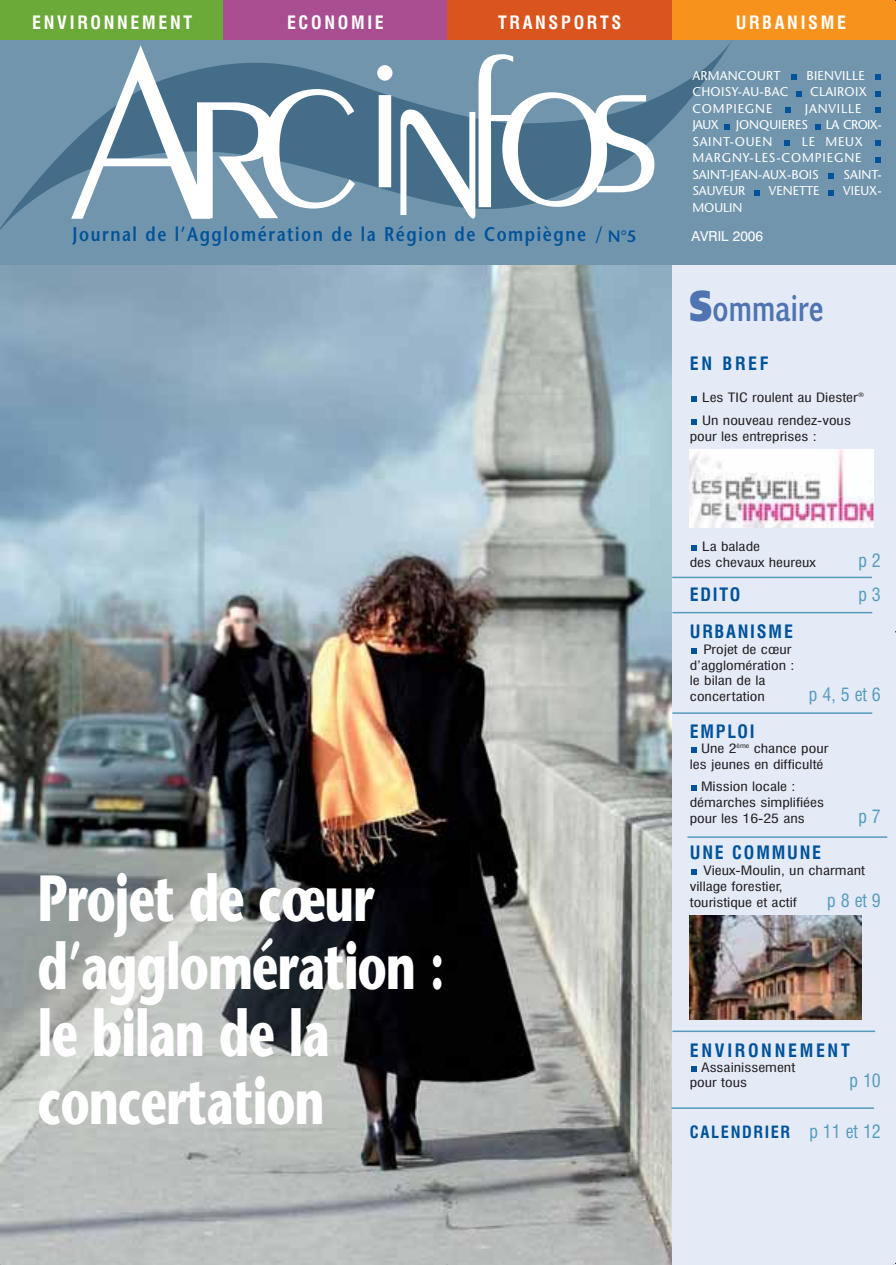
<style>
.page{position:relative;width:896px;height:1265px;background:#fff}
.page>*{position:absolute;margin:0;border:0;box-sizing:border-box;transform-origin:0 0}
.t1{font:700 65.1px/67.7px "Stone Sans";letter-spacing:-.02em;color:#fff;scale:.7 1}
.t2{font:700 34.35px "Euphemia UCAS";letter-spacing:-.02em;color:#4f74b1;scale:.77 1}
.t3{font:600 19.8px "Stone Sans";letter-spacing:.095em;color:#00539b;scale:.83 1}
.t4{font:700 condensed 18px "Swiss 721 BT";letter-spacing:.15em;color:#fff}
.t5{font:700 condensed 18px "Swiss 721 BT";letter-spacing:.1em;color:#00539b}
.t6{font:condensed 18px "Swiss 721 BT";color:#569bbd}
.t7{font:700 condensed 18px "Swiss 721 BT";letter-spacing:.15em;color:#00539b}
.t8{font:700 condensed 16.5px "Swiss 721 BT";letter-spacing:.1em;color:#00539b}
.t9{font:13.8px "Swiss 721 BT";color:#fff}
.t10{font:12.75px/16.5px "Stone Sans";letter-spacing:.015em;color:#fff;text-align:justify}
.t11{font:12.75px "Stone Sans";letter-spacing:.07em;color:#fff}
.t12{font:12.75px "Stone Sans";letter-spacing:.055em;color:#fff}
.t13{font:condensed 12.6px/15.8px "Swiss 721 BT";color:#231f20;scale:1.25 1}
.s1{font-size:16.5px}
.s2{font-family:"Frutiger";font-weight:900;font-size:43.2px}
.s3{font-weight:400;font-size:18px;color:#569bbd}
</style>
<div class="page">
<img style="left:0;top:0;width:896px;height:1265px">
<h3 class="t4" style="left:32px;top:14px;width:161px">ENVIRONNEMENT</h3>
<h3 class="t4" style="left:287px;top:14px;width:98px">ECONOMIE</h3>
<h3 class="t4" style="left:498px;top:14px;width:125px">TRANSPORTS</h3>
<h3 class="t4" style="left:736px;top:14px;width:112px">URBANISME</h3>
<p class="t10" style="left:692px;top:68px;width:90px">ARMANCOURT</p>
<p class="t10" style="left:806px;top:68px;width:60px">BIENVILLE</p>
<p class="t10" style="left:692px;top:85px;width:98px">CHOISY-AU-BAC</p>
<p class="t10" style="left:810px;top:85px;width:58px">CLAIROIX</p>
<p class="t11" style="left:692px;top:103px;width:81px">COMPIEGNE</p>
<p class="t11" style="left:805px;top:103px;width:58px">JANVILLE</p>
<p class="t10" style="left:692px;top:118px;width:28px">JAUX</p>
<p class="t10" style="left:736px;top:118px;width:74px">JONQUIERES</p>
<p class="t10" style="left:826px;top:118px;width:57px">LA CROIX-</p>
<p class="t12" style="left:692px;top:136px;width:81px">SAINT-OUEN</p>
<p class="t10" style="left:692px;top:134px;width:172px;text-indent:109px">LE MEUX MARGNY-LES-COMPIEGNE SAINT-JEAN-AUX-BOIS</p>
<p class="t10" style="left:844px;top:167px;width:40px">SAINT-</p>
<p class="t10" style="left:692px;top:184px;width:54px">SAUVEUR</p>
<p class="t10" style="left:769px;top:184px;width:52px">VENETTE</p>
<p class="t10" style="left:843px;top:184px;width:40px">VIEUX-</p>
<p class="t10" style="left:692px;top:200px;width:52px">MOULIN</p>
<h3 class="t3" style="left:72px;top:227px;width:681px">Journal de l’Agglomération de la Région de Compiègne / <span class="s1">N°5</span></h3>
<p class="t9" style="left:692px;top:229px;width:73px">AVRIL 2006</p>
<h2 class="t2" style="left:689px;top:295px;width:177px"><span class="s2">S</span>ommaire</h2>
<h3 class="t5" style="left:690px;top:355px;width:80px">EN BREF</h3>
<p class="t13" style="left:702px;top:386px;width:131px;line-height:23.2px">Les TIC roulent au Diester<sup>®<br></sup>Un nouveau rendez-vous</p>
<p class="t13" style="left:690px;top:429px;width:103px">pour les entreprises :</p>
<p class="t13" style="left:690px;top:539px;width:102px;text-indent:12px">La balade<br>des chevaux heureux</p>
<h3 class="t6" style="left:858px;top:552px;width:24px">p 2</h3>
<h3 class="t5" style="left:690px;top:585px;width:52px">EDITO</h3>
<h3 class="t6" style="left:858px;top:585px;width:24px">p 3</h3>
<h3 class="t5" style="left:690px;top:623px;width:105px">URBANISME</h3>
<p class="t13" style="left:690px;top:642px;width:85px;text-indent:14px">Projet de cœur d’agglomération : le bilan de la concertation</p>
<h3 class="t6" style="left:809px;top:686px;width:74px">p 4, 5 et 6</h3>
<h1 class="t1" style="left:38px;top:871px;width:582px">Projet de cœur d’agglomération : le bilan de la concertation</h1>
<h3 class="t5" style="left:690px;top:723px;width:66px">EMPLOI</h3>
<p class="t13" style="left:690px;top:741px;width:112px;text-indent:11px">Une 2<sup>ème</sup> chance pour les jeunes en difficulté</p>
<p class="t13" style="left:690px;top:779px;width:109px;text-indent:11px">Mission locale : démarches simplifiées pour les 16-25 ans</p>
<h3 class="t6" style="left:858px;top:807px;width:24px">p 7</h3>
<h3 class="t5" style="left:690px;top:844px;width:133px">UNE COMMUNE</h3>
<p class="t13" style="left:690px;top:863px;width:142px;text-indent:14px">Vieux-Moulin, un charmant village forestier,<br>touristique et actif</p>
<h3 class="t6" style="left:827px;top:891px;width:55px">p 8 et 9</h3>
<h3 class="t7" style="left:690px;top:1041px;width:161px">ENVIRONNEMENT</h3>
<p class="t13" style="left:690px;top:1060px;width:86px;text-indent:11px">Assainissement pour tous</p>
<h3 class="t6" style="left:849px;top:1072px;width:33px">p 10</h3>
<h3 class="t8" style="left:690px;top:1124px;width:193px">CALENDRIER <span class="s3">p 11 et 12</span></h3>
</div>
